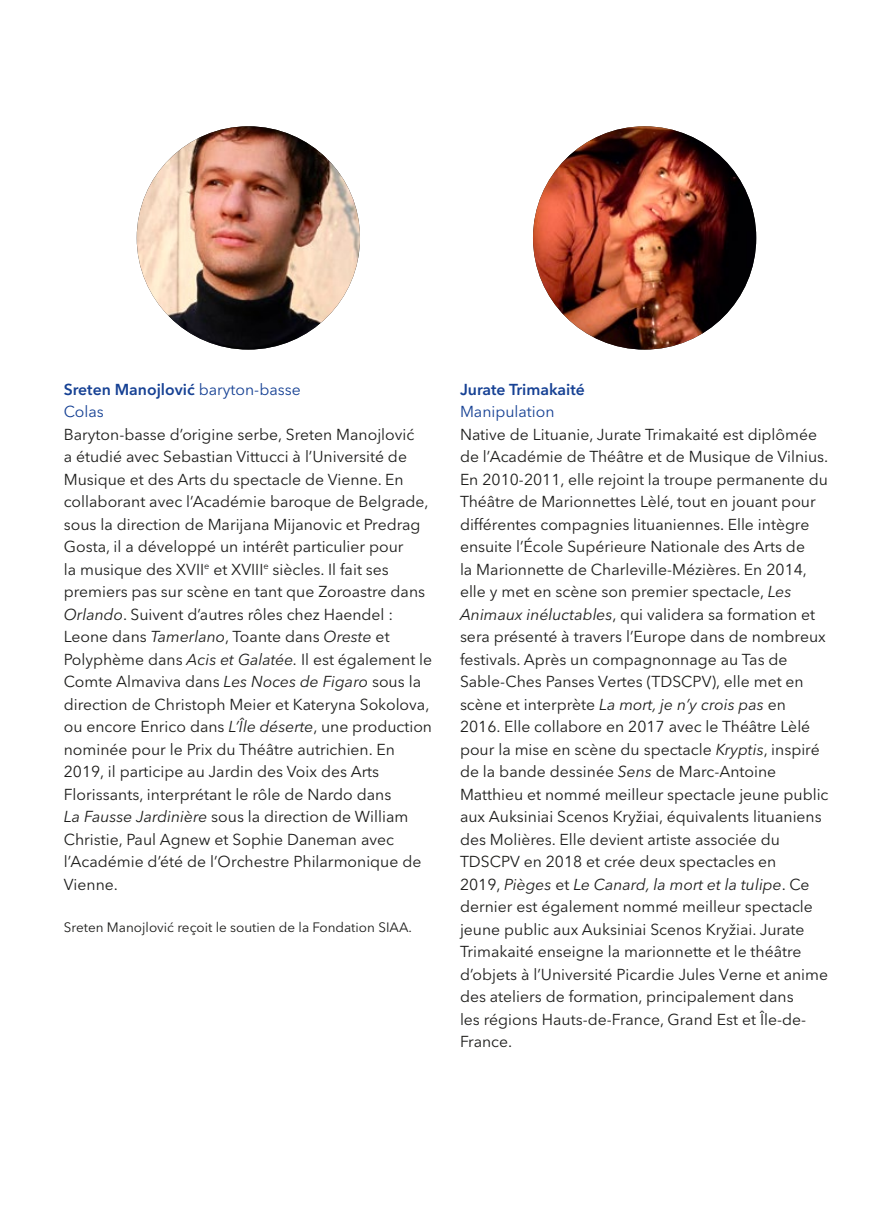
<style>
.page{position:relative;width:893px;height:1212px;background:#fff}
.page>*{position:absolute;margin:0;border:0;box-sizing:border-box;transform-origin:0 0}
.t1{font:15.75px/22.5px "Avenir Next LT Pro";color:#1d1d1b}
.t2{font:15.75px/22.5px "Avenir Next LT Pro";color:#164194}
.t3{font:600 15.75px "Avenir Next LT Pro";color:#164194}
.t4{font:13.5px "Avenir Next LT Pro";color:#1d1d1b}
.s1{font-weight:600}
.s2{font-style:italic}
</style>
<div class="page">
<img style="left:137px;top:126px;width:223px;height:224px;border-radius:112px">
<img style="left:533px;top:126px;width:223px;height:224px;border-radius:112px">
<p class="t2" style="left:64px;top:378px;width:238px"><span class="s1">Sreten Manojlović</span> baryton-basse<br>Colas</p>
<p class="t1" style="left:64px;top:423px;width:370px">Baryton-basse d’origine serbe, Sreten Manojlović<br>a étudié avec Sebastian Vittucci à l’Université de Musique et des Arts du spectacle de Vienne. En collaborant avec l’Académie baroque de Belgrade, sous la direction de Marijana Mijanovic et Predrag Gosta, il a développé un intérêt particulier pour<br>la musique des XVII<sup>e</sup> et XVIII<sup>e</sup> siècles. Il fait ses premiers pas sur scène en tant que Zoroastre dans <span class="s2">Orlando</span>. Suivent d’autres rôles chez Haendel :<br>Leone dans <span class="s2">Tamerlano</span>, Toante dans <span class="s2">Oreste</span> et Polyphème dans <span class="s2">Acis et Galatée.</span> Il est également le Comte Almaviva dans <span class="s2">Les Noces de Figaro</span> sous la direction de Christoph Meier et Kateryna Sokolova, ou encore Enrico dans <span class="s2">L’Île déserte</span>, une production nominée pour le Prix du Théâtre autrichien. En 2019, il participe au Jardin des Voix des Arts Florissants, interprétant le rôle de Nardo dans<br><span class="s2">La Fausse Jardinière</span> sous la direction de William Christie, Paul Agnew et Sophie Daneman avec l’Académie d’été de l’Orchestre Philarmonique de Vienne.</p>
<p class="t4" style="left:64px;top:920px;width:350px">Sreten Manojlović reçoit le soutien de la Fondation SIAA.</p>
<p class="t3" style="left:460px;top:380px;width:126px">Jurate Trimakaité</p>
<p class="t2" style="left:460px;top:400px;width:96px">Manipulation</p>
<p class="t1" style="left:460px;top:423px;width:370px">Native de Lituanie, Jurate Trimakaité est diplô mée de l’Académie de Théâtre et de Musique de Vilnius.<br>En 2010-2011, elle rejoint la troupe permanente du Théâtre de Marionnettes Lèlé, tout en jouant pour différentes compagnies lituaniennes. Elle intègre ensuite l’École Supérieure Nationale des Arts de<br>la Marionnette de Charleville-Mézières. En 2014, elle y met en scène son premier spectacle, <span class="s2">Les Animaux inéluctables</span>, qui validera sa formation et sera présenté à travers l’Europe dans de nombreux festivals. Après un compagnonnage au Tas de Sable-Ches Panses Vertes (TDSCPV), elle met en<br>scè ne et interprète <span class="s2">La mort, je n’y crois pas</span> en 2016. Elle collabore en 2017 avec le Théâtre Lèlé pour la mise en scène du spectacle <span class="s2">Kryptis</span>, inspiré de la bande dessinée <span class="s2">Sens</span> de Marc-Antoine Matthieu et nommé meilleur spectacle jeune public aux Auksiniai Scenos Kryžiai, équivalents lituaniens des Molières. Elle devient artiste associée du TDSCPV en 2018 et crée deux spectacles en<br>2019, <span class="s2">Pièges</span> et <span class="s2">Le Canard, la mort et la tulipe</span>. Ce dernier est également nommé meilleur spectacle jeune public aux Auksiniai Scenos Kryžiai. Jurate Trimakaité enseigne la marionnette et le théâtre d’objets à l’Université Picardie Jules Verne et anime des ateliers de formation, principalement dans<br>les régions Hauts-de-France, Grand Est et Île-de-France.</p>
</div>
